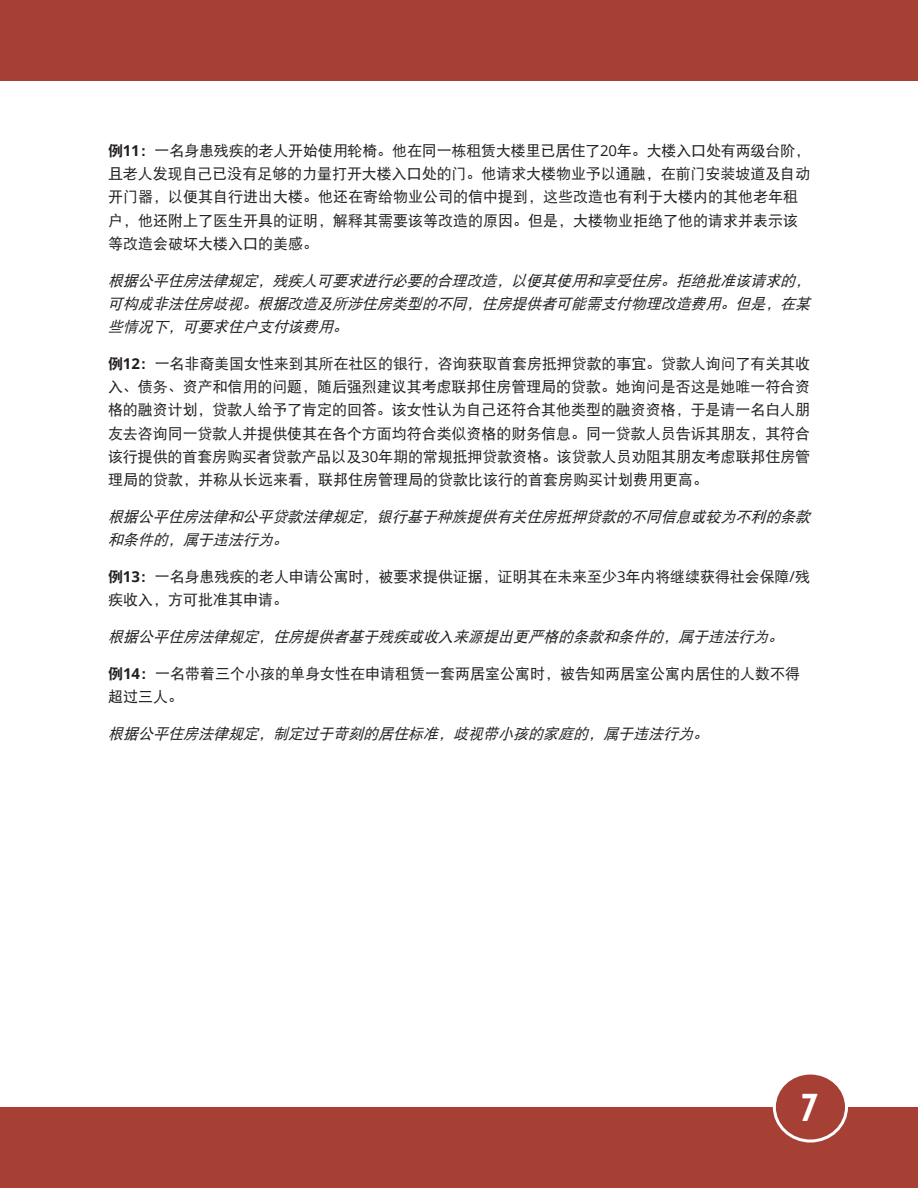
<style>
.page{position:relative;width:918px;height:1188px;background:#fff}
.page>*{position:absolute;margin:0;border:0;box-sizing:border-box;transform-origin:0 0}
.t1{font:33.9px "Norwester";color:#fff}
.t2{font:15px/23.2px "DFP Hei W5";color:#231f20}
.t3{font:italic 15px/23.2px "DFP Hei W5";color:#231f20;text-align:justify}
.s1{font-family:"DFP Hei W9"}
.s2{font-family:"Open Sans";font-weight:700}
.s3{font-family:"Open Sans"}
</style>
<div class="page">
<div style="left:0;top:1107px;width:918px;height:81px;background:#a63f34"></div>
<div style="left:0;top:0;width:918px;height:81px;background:#a63f34"></div>
<div style="left:774px;top:1073px;width:73px;height:68px;background:#a63f34;border-radius:50%"></div>
<div style="left:773px;top:1072px;width:75px;height:71px;border:3px solid #fff;border-radius:50%"></div>
<p class="t2" style="left:108px;top:139px;width:704px"><span class="s1">例</span><span class="s2">11</span><span class="s1">：</span>一名身患残疾的老人开始使用轮椅。他在同一栋租赁大楼里已居住了<span class="s3">20</span>年。大楼入口处有两级台阶，且老人发现自己已没有足够的力量打开大楼入口处的门。他请求大楼物业予以通融，在前门安装坡道及自动开门器，以便其自行进出大楼。他还在寄给物业公司的信中提到，这些改造也有利于大楼内的其他老年租户，他还附上了医生开具的证明，解释其需要该等改造的原因。但是，大楼物业拒绝了他的请求并表示该等改造会破坏大楼入口的美感。</p>
<p class="t3" style="left:108px;top:268px;width:708px">根据公平住房法律规定，残疾人可要求进行必要的合理改造，以便其使用和享受住房。拒绝批准该请求的，可构成非法住房歧视。根据改造及所涉住房类型的不同，住房提供者可能需支付物理改造费用。但是，在某些情况下，可要求住户支付该费用。</p>
<p class="t2" style="left:108px;top:352px;width:704px;text-align:justify"><span class="s1">例</span><span class="s2">12</span><span class="s1">：</span>一名非裔美国女性来到其所在社区的银行，咨询获取首套房抵押贷款的事宜。贷款人询问了有关其收入、债务、资产和信用的问题，随后强烈建议其考虑联邦住房管理局的贷款。她询问是否这是她唯一符合资格的融资计划，贷款人给予了肯定的回答。该女性认为自己还符合其他类型的融资资格，于是请一名白人朋友去咨询同一贷款人并提供使其在各个方面均符合类似资格的财务信息。同一贷款人员告诉其朋友，其符合该行提供的首套房购买者贷款产品以及<span class="s3">30</span>年期的常规抵押贷款资格。该贷款人员劝阻其朋友考虑联邦住房管理局的贷款，并称从长远来看，联邦住房管理局的贷款比该行的首套房购买计划费用更高。</p>
<p class="t3" style="left:108px;top:505px;width:708px">根据公平住房法律和公平贷款法律规定，银行基于种族提供有关住房抵押贷款的不同信息或较为不利的条款和条件的，属于违法行为。</p>
<p class="t2" style="left:108px;top:565px;width:703px"><span class="s1">例</span><span class="s2">13</span><span class="s1">：</span>一名身患残疾的老人申请公寓时，被要求提供证据，证明其在未来至少<span class="s3">3</span>年内将继续获得社会保障<span class="s3">/</span>残疾收入，方可批准其申请。</p>
<p class="t3" style="left:108px;top:625px;width:681px">根据公平住房法律规定，住房提供者基于残疾或收入来源提出更严格的条款和条件的，属于违法行为。</p>
<p class="t2" style="left:108px;top:661px;width:694px"><span class="s1">例</span><span class="s2">14</span><span class="s1">：</span>一名带着三个小孩的单身女性在申请租赁一套两居室公寓时，被告知两居室公寓内居住的人数不得超过三人。</p>
<p class="t3" style="left:108px;top:721px;width:606px">根据公平住房法律规定，制定过于苛刻的居住标准，歧视带小孩的家庭的，属于违法行为。</p>
<h1 class="t1" style="left:801px;top:1091px;width:19px">7</h1>
</div>
